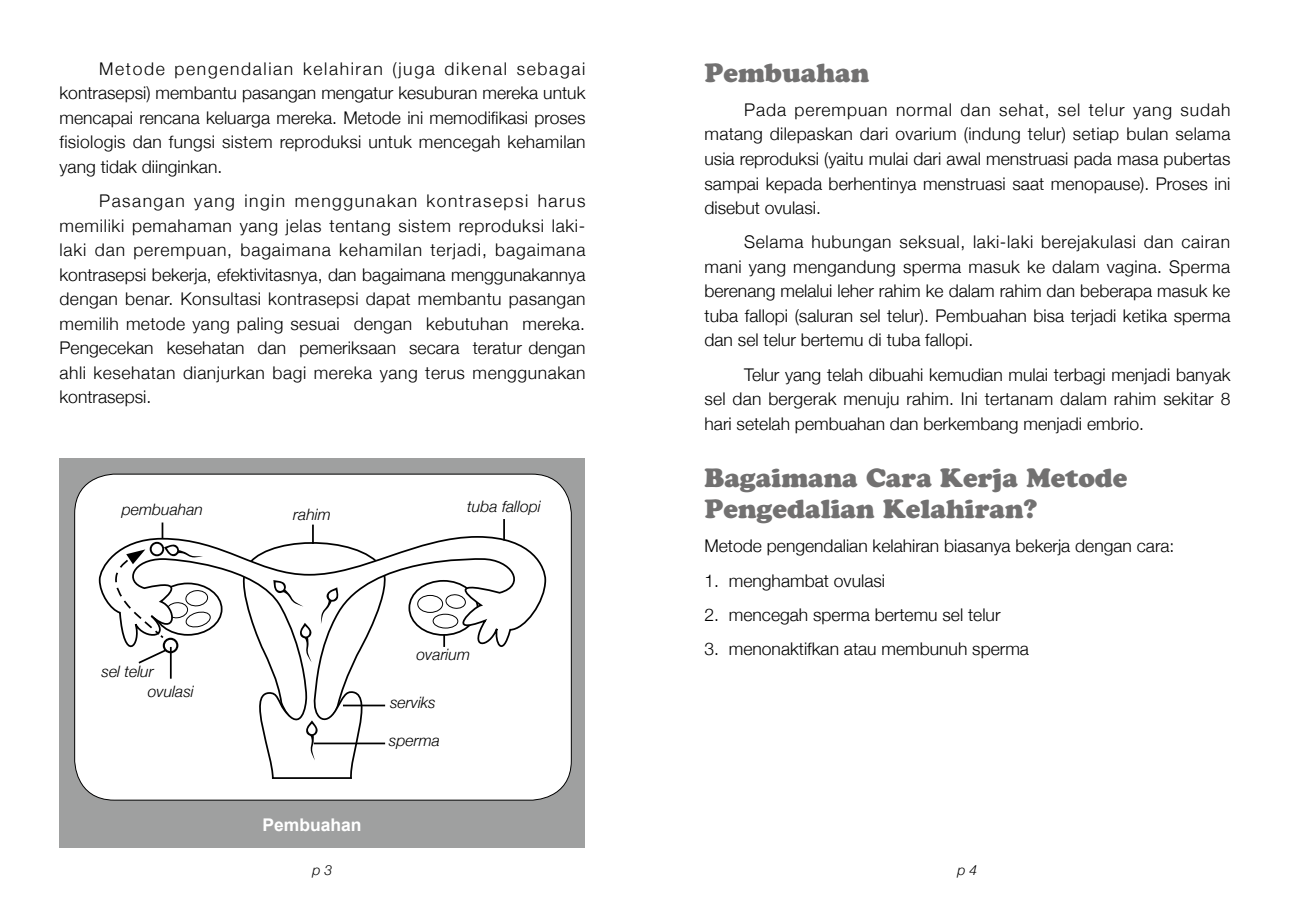
<style>
.page{position:relative;width:1290px;height:918px;background:#fff}
.page>*{position:absolute;margin:0;border:0;box-sizing:border-box;transform-origin:0 0}
.t1{font:26.25px/31.5px "Cooper Black Std";color:#727171}
.t2{font:300 17.5px/24.5px "Helvetica Neue";color:#000;text-align:justify}
.t3{font:700 17.5px "Arial";color:#fff}
.t4{font:italic 300 15.75px "Helvetica Neue";color:#000}
.t5{font:italic 300 14px "Helvetica Neue";color:#000}
</style>
<div class="page">
<div style="left:60px;top:458px;width:525px;height:390px;background:#9fa0a0"></div>
<div style="left:75px;top:474px;width:496px;height:326px;background:#fff;border-radius:40px"></div>
<svg style="left:98px;top:535px;width:449px;height:244px"></svg>
<svg style="left:305px;top:720px;width:13px;height:40px"></svg>
<svg style="left:308px;top:723px;width:8px;height:11px"></svg>
<svg style="left:299px;top:623px;width:13px;height:39px"></svg>
<svg style="left:321px;top:587px;width:18px;height:37px"></svg>
<svg style="left:273px;top:580px;width:30px;height:26px"></svg>
<svg style="left:150px;top:542px;width:14px;height:14px"></svg>
<svg style="left:163px;top:638px;width:15px;height:15px"></svg>
<div style="left:165px;top:640px;width:11px;height:11px;background:#fff;border-radius:50%"></div>
<svg style="left:114px;top:544px;width:97px;height:95px"></svg>
<svg style="left:162px;top:522px;width:1px;height:16px"></svg>
<hr style="left:312px;top:524px;width:2px;height:20px;background:#000">
<hr style="left:503px;top:519px;width:2px;height:21px;background:#000">
<svg style="left:443px;top:635px;width:2px;height:12px"></svg>
<hr style="left:170px;top:647px;width:2px;height:31px;background:#000">
<hr style="left:343px;top:704px;width:42px;height:2px;background:#000">
<hr style="left:314px;top:742px;width:71px;height:2px;background:#000">
<svg style="left:137px;top:648px;width:31px;height:17px"></svg>
<p class="t2" style="left:60px;top:55px;width:528px;text-indent:40px">Metode pengendalian kelahiran (juga dikenal sebagai kontrasepsi) membantu pasangan mengatur kesuburan mereka untuk mencapai rencana keluarga mereka. Metode ini memodifikasi proses fisiologis dan fungsi sistem reproduksi untuk mencegah kehamilan yang tidak diinginkan.</p>
<p class="t2" style="left:60px;top:187px;width:528px;text-indent:40px">Pasangan yang ingin menggunakan kontrasepsi harus memiliki pemahaman yang jelas tentang sistem reproduksi laki&shy;laki dan perempuan, bagaimana kehamilan terjadi, bagaimana kontrasepsi bekerja, efektivitasnya, dan bagaimana menggunakannya dengan benar. Konsultasi kontrasepsi dapat membantu pasangan memilih metode yang paling sesuai dengan kebutuhan mereka.<br>Pengecekan kesehatan dan pemeriksaan secara teratur dengan ahli kesehatan dianjurkan bagi mereka yang terus menggunakan kontrasepsi.</p>
<p class="t4" style="left:122px;top:497px;width:83px">pembuahan</p>
<p class="t4" style="left:293px;top:502px;width:39px">rahim</p>
<p class="t4" style="left:467px;top:494px;width:75px">tuba fallopi</p>
<p class="t4" style="left:102px;top:659px;width:54px">sel telur</p>
<p class="t4" style="left:148px;top:678px;width:48px">ovulasi</p>
<p class="t3" style="left:262px;top:813px;width:101px">Pembuahan</p>
<p class="t4" style="left:416px;top:642px;width:55px">ovarium</p>
<p class="t4" style="left:390px;top:689px;width:47px">serviks</p>
<p class="t4" style="left:389px;top:728px;width:53px">sperma</p>
<h1 class="t1" style="left:704px;top:57px;width:166px">Pembuahan</h1>
<p class="t2" style="left:704px;top:96px;width:527px;text-indent:40px">Pada perempuan normal dan sehat, sel telur yang sudah matang dilepaskan dari ovarium (indung telur) setiap bulan selama usia reproduksi (yaitu mulai dari awal menstruasi pada masa pubertas sampai kepada berhentinya menstruasi saat menopause). Proses ini disebut ovulasi.</p>
<p class="t2" style="left:704px;top:229px;width:528px;text-indent:40px">Selama hubungan seksual, laki-laki berejakulasi dan cairan mani yang mengandung sperma masuk ke dalam vagina. Sperma berenang melalui leher rahim ke dalam rahim dan beberapa masuk ke tuba fallopi (saluran sel telur). Pembuahan bisa terjadi ketika sperma dan sel telur bertemu di tuba fallopi.</p>
<p class="t2" style="left:704px;top:361px;width:527px;text-indent:40px">Telur yang telah dibuahi kemudian mulai terbagi menjadi banyak sel dan bergerak menuju rahim. Ini tertanam dalam rahim sekitar 8 hari setelah pembuahan dan berkembang menjadi embrio.</p>
<h1 class="t1" style="left:704px;top:461px;width:424px">Bagaimana Cara Kerja Metode<br>Pengedalian Kelahiran?</h1>
<p class="t2" style="left:704px;top:532px;width:471px">Metode pengendalian kelahiran biasanya bekerja dengan cara:</p>
<p class="t2" style="left:704px;top:567px;width:182px">1. menghambat ovulasi</p>
<p class="t2" style="left:704px;top:601px;width:297px">2. mencegah sperma bertemu sel telur</p>
<p class="t2" style="left:704px;top:636px;width:326px">3. menonaktifkan atau membunuh sperma</p>
<p class="t5" style="left:313px;top:859px;width:21px">p 3</p>
<p class="t5" style="left:957px;top:859px;width:21px">p 4</p>
</div>
